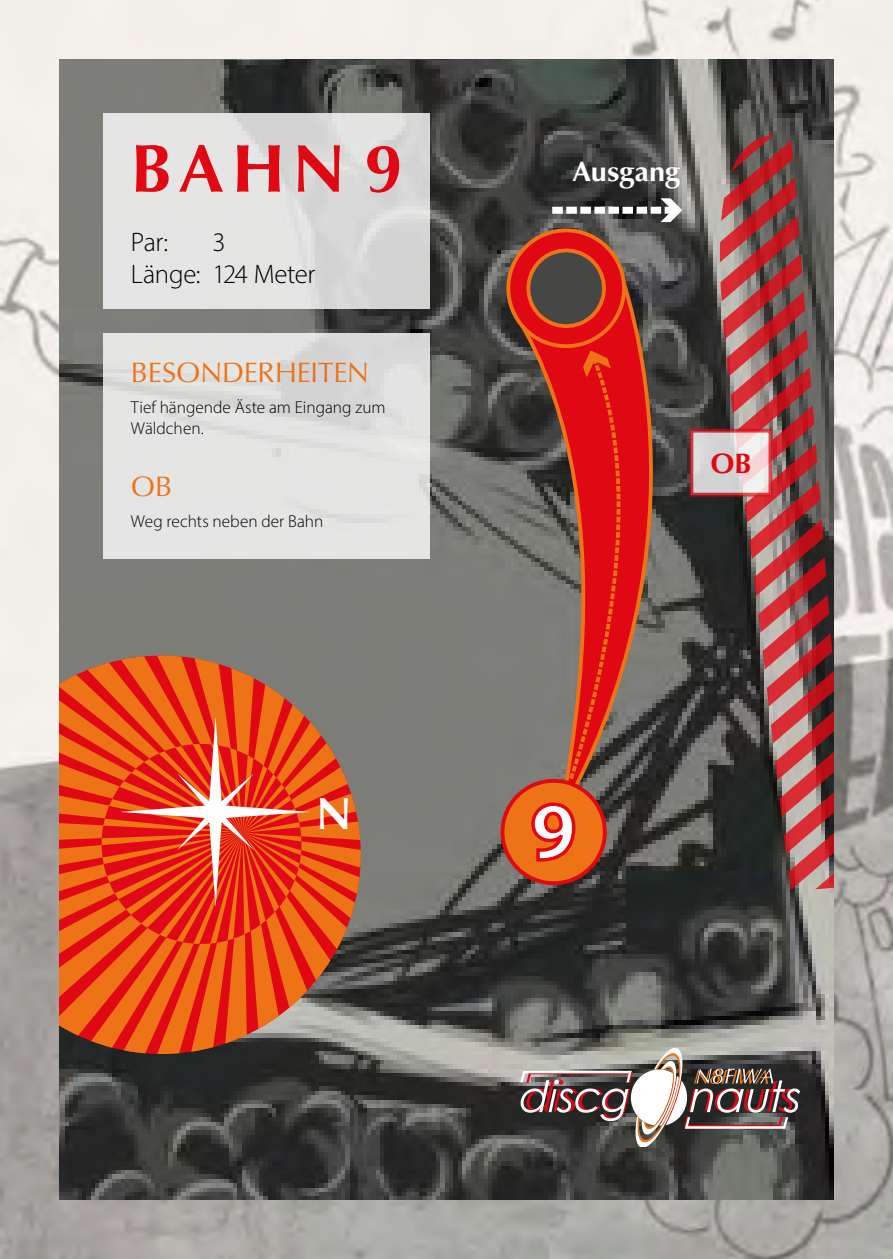
<style>
.page{position:relative;width:893px;height:1259px;background:#fff}
.page>*{position:absolute;margin:0;border:0;box-sizing:border-box;transform-origin:0 0}
.t1{font:700 82.8px "Myriad Pro";color:#fff}
.t2{font:700 69px "Classico URW";color:#e00813}
.t3{font:700 45.9px "Classico URW";color:#fff}
.t4{font:28.8px "Classico URW";letter-spacing:-.005em;color:#ee7216}
.t5{font:700 28.8px "Classico URW";letter-spacing:-.005em;color:#fff}
.t6{font:700 28.8px "Classico URW";color:#e00813}
.t7{font:300 26.7px/32.1px "Myriad Pro";letter-spacing:-.015em;color:#000;text-align:center}
.t8{font:300 17.4px/20.7px "Myriad Pro";color:#000}
</style>
<div class="page">
<img style="left:0;top:0;width:893px;height:1259px">
<img style="left:60px;top:60px;width:773px;height:1139px">
<svg style="left:60px;top:634px;width:323px;height:441px;background:#61625e"></svg>
<svg style="left:60px;top:655px;width:301px;height:399px;background:#c6562e"></svg>
<svg style="left:91px;top:733px;width:221px;height:222px;background:#e94c14"></svg>
<div style="left:104px;top:113px;width:326px;height:196px;background:linear-gradient(to right,#e8e9e7,#d6d6d5)"></div>
<div style="left:104px;top:333px;width:326px;height:226px;background:linear-gradient(to bottom,#dddddc,#e6e6e5)"></div>
<svg style="left:102px;top:717px;width:208px;height:227px;background:#e84623"></svg>
<svg style="left:496px;top:134px;width:337px;height:757px;background:#7f4c46"></svg>
<svg style="left:520px;top:1047px;width:280px;height:99px;background:#7d716d"></svg>
<h2 class="t2" style="left:131px;top:117px;width:273px">BAHN 9</h2>
<h3 class="t7" style="left:131px;top:226px;width:39px">Par:</h3>
<h3 class="t7" style="left:131px;top:226px;width:186px">3<br>Länge: 124 Meter</h3>
<h3 class="t4" style="left:131px;top:351px;width:240px">BESONDERHEITEN</h3>
<p class="t8" style="left:131px;top:397px;width:256px">Tief hängende Äste am Eingang zum<br>Wäldchen.</p>
<h3 class="t4" style="left:131px;top:465px;width:43px">OB</h3>
<p class="t8" style="left:131px;top:511px;width:194px">Weg rechts neben der Bahn</p>
<h3 class="t5" style="left:573px;top:150px;width:109px">Ausgang</h3>
<h3 class="t6" style="left:710px;top:442px;width:43px">OB</h3>
<h3 class="t3" style="left:317px;top:779px;width:36px">N</h3>
<h1 class="t1" style="left:531px;top:777px;width:47px">9</h1>
</div>
